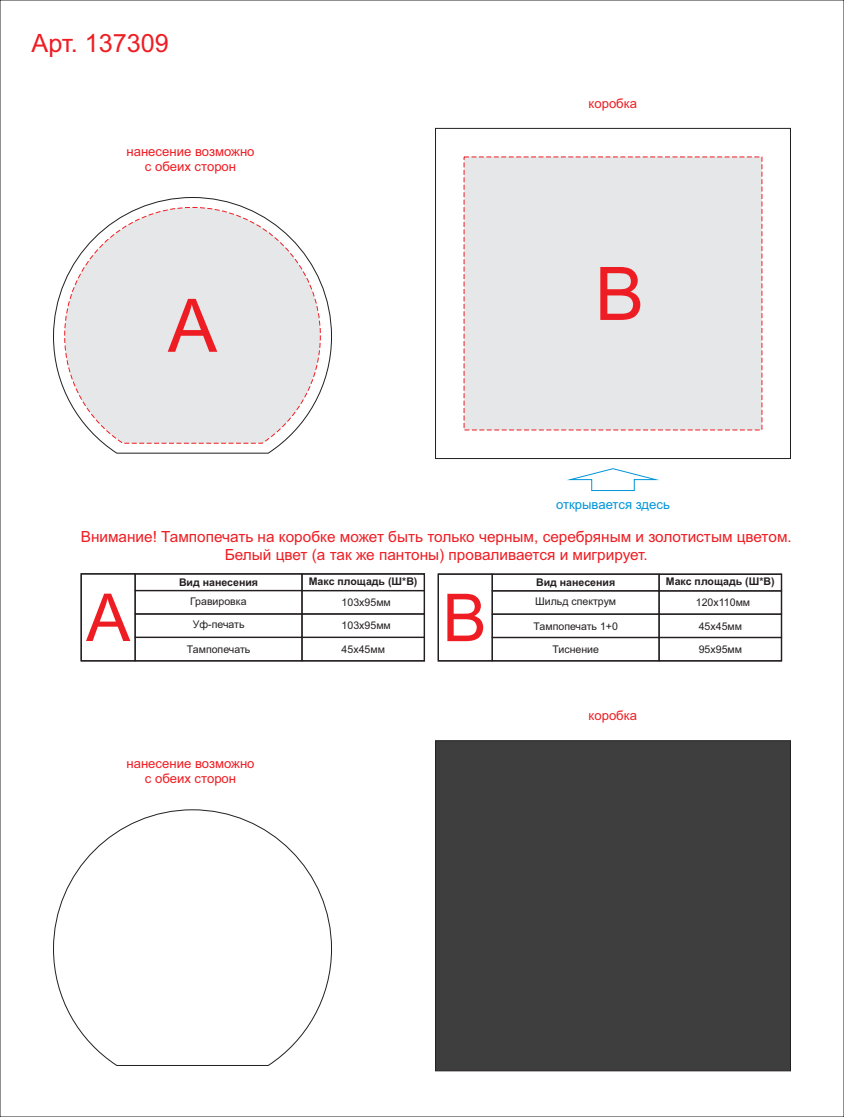
<style>
.page{position:relative;width:844px;height:1117px;background:#fff}
.page>*{position:absolute;margin:0;border:0;box-sizing:border-box;transform-origin:0 0}
.t1{font:73.85px "Arial";color:#ee1d23}
.t2{font:66.06px "Arial";color:#ee1d23}
.t3{font:25.2px "Arial";color:#ee1d23}
.t4{font:15.31px/17.2px "Arial";color:#ee1d23;text-align:center}
.t5{font:13.12px/14.7px "Arial";color:#ee1d23;text-align:center}
.t6{font:13.12px "Arial";color:#0095d9}
.t7{font:10.59px "Arial";color:#231f20}
.t8{font:700 10.59px "Arial";color:#231f20}
</style>
<div class="page">
<div style="left:134px;top:573px;width:168px;height:18px;border:1px solid #231f20"></div>
<div style="left:134px;top:589px;width:168px;height:25px;border:1px solid #231f20"></div>
<div style="left:134px;top:613px;width:168px;height:25px;border:1px solid #231f20"></div>
<div style="left:134px;top:636px;width:168px;height:25px;border:1px solid #231f20"></div>
<div style="left:301px;top:573px;width:124px;height:18px;border:1px solid #231f20"></div>
<div style="left:301px;top:589px;width:124px;height:25px;border:1px solid #231f20"></div>
<div style="left:301px;top:613px;width:124px;height:25px;border:1px solid #231f20"></div>
<div style="left:301px;top:636px;width:124px;height:25px;border:1px solid #231f20"></div>
<div style="left:81px;top:573px;width:55px;height:88px;border:1px solid #231f20"></div>
<div style="left:491px;top:573px;width:168px;height:18px;border:1px solid #231f20"></div>
<div style="left:491px;top:590px;width:168px;height:24px;border:1px solid #231f20"></div>
<div style="left:491px;top:613px;width:168px;height:25px;border:1px solid #231f20"></div>
<div style="left:491px;top:636px;width:168px;height:25px;border:1px solid #231f20"></div>
<div style="left:658px;top:590px;width:123px;height:24px;border:1px solid #231f20"></div>
<div style="left:658px;top:613px;width:123px;height:25px;border:1px solid #231f20"></div>
<div style="left:658px;top:636px;width:123px;height:25px;border:1px solid #231f20"></div>
<div style="left:658px;top:573px;width:123px;height:18px;border:1px solid #231f20"></div>
<div style="left:437px;top:573px;width:55px;height:88px;border:1px solid #231f20"></div>
<svg style="left:435px;top:128px;width:355px;height:331px"></svg>
<div style="left:435px;top:740px;width:355px;height:331px;background:#3e3e3f"></div>
<div style="left:463px;top:156px;width:299px;height:274px;background:#e6e7e9"></div>
<svg style="left:567px;top:468px;width:92px;height:23px"></svg>
<svg style="left:53px;top:197px;width:279px;height:256px"></svg>
<svg style="left:53px;top:809px;width:279px;height:256px"></svg>
<svg style="left:64px;top:207px;width:257px;height:236px;fill:#e6e7e9"></svg>
<h3 class="t3" style="left:32px;top:34px;width:139px">Арт. 137309</h3>
<p class="t5" style="left:126px;top:145px;width:129px">нанесение возможно с обеих сторон</p>
<h1 class="t1" style="left:168px;top:298px;width:51px">A</h1>
<p class="t5" style="left:588px;top:97px;width:50px">коробка</p>
<h1 class="t1" style="left:594px;top:266px;width:51px">В</h1>
<p class="t6" style="left:556px;top:499px;width:115px">открывается здесь</p>
<p class="t4" style="left:81px;top:529px;width:712px">Внимание! Тампопечать на коробке может быть только черным, серебряным и золотистым цветом.<br>Белый цвет (а так же пантоны) проваливается и мигрирует.</p>
<h2 class="t2" style="left:86px;top:592px;width:46px">A</h2>
<p class="t8" style="left:179px;top:578px;width:81px">Вид нанесения</p>
<p class="t8" style="left:308px;top:577px;width:110px">Макс площадь (Ш*В)</p>
<p class="t7" style="left:190px;top:597px;width:58px">Гравировка</p>
<p class="t7" style="left:193px;top:620px;width:53px">Уф-печать</p>
<p class="t7" style="left:187px;top:645px;width:65px">Тампопечать</p>
<p class="t7" style="left:341px;top:598px;width:51px">103х95мм</p>
<p class="t7" style="left:341px;top:621px;width:51px">103х95мм</p>
<p class="t7" style="left:341px;top:645px;width:45px">45х45мм</p>
<h2 class="t2" style="left:442px;top:593px;width:46px">В</h2>
<p class="t5" style="left:126px;top:757px;width:129px">нанесение возможно с обеих сторон</p>
<p class="t8" style="left:536px;top:578px;width:81px">Вид нанесения</p>
<p class="t8" style="left:665px;top:577px;width:110px">Макс площадь (Ш*В)</p>
<p class="t7" style="left:533px;top:621px;width:86px">Тампопечать 1+0</p>
<p class="t7" style="left:552px;top:645px;width:48px">Тиснение</p>
<p class="t7" style="left:535px;top:597px;width:83px">Шильд спектрум</p>
<p class="t7" style="left:695px;top:598px;width:56px">120х110мм</p>
<p class="t7" style="left:698px;top:621px;width:45px">45х45мм</p>
<p class="t7" style="left:698px;top:645px;width:45px">95х95мм</p>
<p class="t5" style="left:588px;top:709px;width:50px">коробка</p>
</div>
